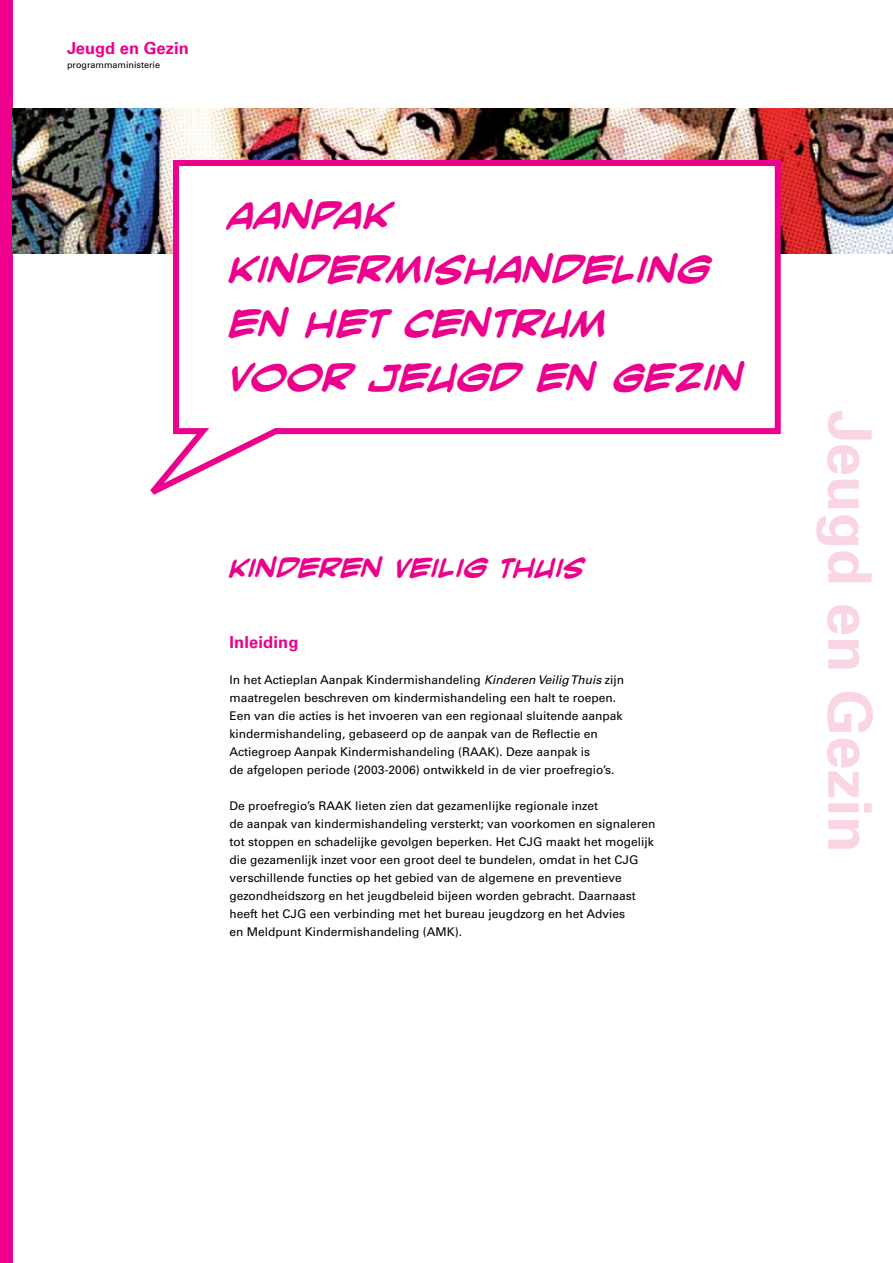
<style>
.page{position:relative;width:893px;height:1263px;background:#fff}
.page>*{position:absolute;margin:0;border:0;box-sizing:border-box;transform-origin:0 0}
.t1{font:700 60px "Univers LT Std";color:#fad5e5}
.t2{font:700 36px/54px "Smack Attack BB";color:#ec008c}
.t3{font:700 25.5px "Smack Attack BB";color:#ec008c}
.t4{font:700 16.5px "Univers LT Std";color:#ec008c}
.t5{font:12px/18px "Univers LT Std";color:#000}
.t6{font:9px "Univers LT Std";color:#000}
.s1{font-style:italic}
</style>
<div class="page">
<div style="left:0;top:0;width:13px;height:1263px;background:#ec008c"></div>
<img style="left:13px;top:109px;width:880px;height:144px">
<svg style="left:130px;top:157px;width:654px;height:338px"></svg>
<h3 class="t4" style="left:67px;top:39px;width:123px">Jeugd en Gezin</h3>
<p class="t6" style="left:67px;top:59px;width:95px">programmaministerie</p>
<h2 class="t2" style="left:230px;top:188px;width:516px">AANPAK<br>KINDERMISHANDELING<br>EN HET CENTRUM<br>VOOR JEUGD EN GEZIN</h2>
<h3 class="t3" style="left:229px;top:553px;width:357px">KINDEREN VEILIG THUIS</h3>
<h3 class="t4" style="left:229px;top:633px;width:71px">Inleiding</h3>
<p class="t5" style="left:229px;top:671px;width:396px">In het Actieplan Aanpak Kindermishandeling <span class="s1">Kinderen Veilig Thuis</span> zijn maatregelen beschreven om kindermishandeling een halt te roepen.<br>Een van die acties is het invoeren van een regionaal sluitende aanpak kindermishandeling, gebaseerd op de aanpak van de Reflectie en Actiegroep Aanpak Kindermishandeling (RAAK). Deze aanpak is<br>de afgelopen periode (2003-2006) ontwikkeld in de vier proefregio’s.</p>
<p class="t5" style="left:229px;top:797px;width:428px">De proefregio’s RAAK lieten zien dat gezamenlijke regionale inzet<br>de aanpak van kindermishandeling versterkt; van voorkomen en signaleren tot stoppen en schadelijke gevolgen beperken. Het CJG maakt het mogelijk die gezamenlijk inzet voor een groot deel te bundelen, omdat in het CJG verschillende functies op het gebied van de algemene en preventieve gezondheidszorg en het jeugdbeleid bijeen worden gebracht. Daarnaast heeft het CJG een verbinding met het bureau jeugdzorg en het Advies<br>en Meldpunt Kindermishandeling (AMK).</p>
<h1 class="t1" style="left:884px;top:410px;width:444px;rotate:90deg">Jeugd en Gezin</h1>
</div>
